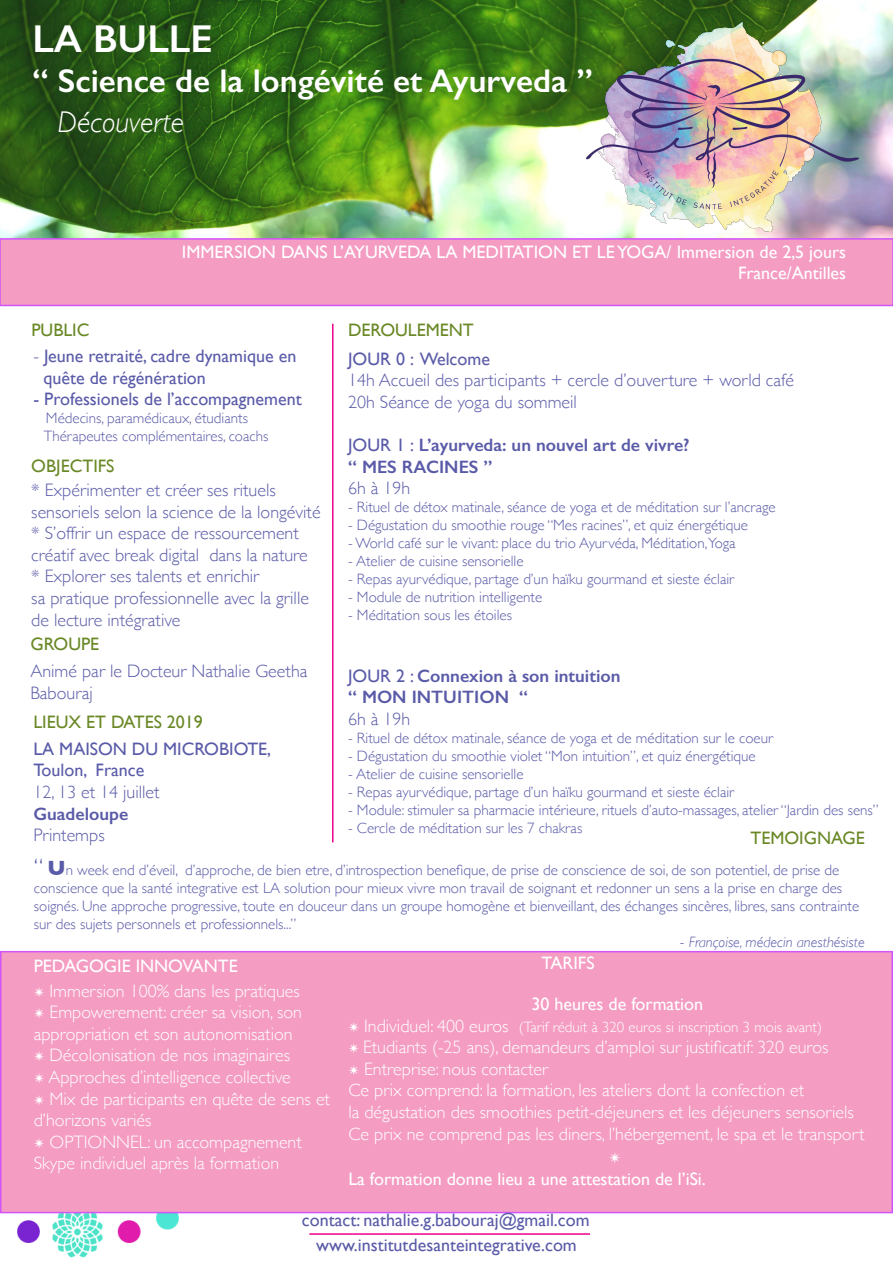
<style>
.page{position:relative;width:893px;height:1263px;background:#fff}
.page>*{position:absolute;margin:0;border:0;box-sizing:border-box;transform-origin:0 0}
.t1{font:600 39px "Gill Sans";color:#fff}
.t2{font:600 33px "Gill Sans";color:#fff}
.t3{font:italic 300 30px "Gill Sans";color:#fff}
.t4{font:700 19.5px "Minion Pro";color:#fff}
.t5{font:300 18px/21.6px "Gill Sans";color:#fff}
.t6{font:300 18px/21.6px "Gill Sans";color:#5a5ba8}
.t7{font:18px "Gill Sans";color:#5a5ba8}
.t8{font:18px "Gill Sans";color:#fff}
.t9{font:600 18px "Gill Sans";color:#5a5ba8}
.t10{font:18px "Gill Sans";color:#6a8826}
.t11{font:300 15px/18px "Gill Sans";color:#5a5ba8}
.t12{font:300 15px "Gill Sans";color:#fff}
.t13{font:italic 300 15px "Gill Sans";color:#5a5ba8}
.s1{font-weight:300}
.s2{font-weight:400}
.s3{font-size:24px}
.s4{font-weight:700;font-size:21px}
.s5{font-style:normal}
.s6{font-family:"Minion Pro";font-weight:700}
.s7{font-family:"Minion Pro";font-weight:700;font-size:18px}
.s8{font-size:18px}
</style>
<div class="page">
<img style="left:0;top:1213px;width:192px;height:45px">
<div style="left:1px;top:952px;width:891px;height:260px;background:#f49cc2"></div>
<div style="left:0;top:951px;width:893px;height:262px;border:2px solid #d255f9"></div>
<hr style="left:309px;top:1233px;width:281px;height:2px;background:#ed028c">
<hr style="left:332px;top:324px;width:2px;height:518px;background:#ed028c">
<img style="left:0;top:0;width:893px;height:238px">
<img style="left:586px;top:23px;width:272px;height:209px">
<div style="left:0;top:239px;width:893px;height:66px;background:#f49cc2"></div>
<div style="left:0;top:238px;width:893px;height:68px;border:2px solid #d255f9"></div>
<p class="t1" style="left:32px;top:16px;width:182px">LA BULLE</p>
<p class="t2" style="left:32px;top:61px;width:562px">“ Science de la longévité et Ayurveda ”</p>
<p class="t3" style="left:57px;top:105px;width:128px">Découverte</p>
<p class="t10" style="left:31px;top:319px;width:60px">PUBLIC</p>
<p class="t8" style="left:182px;top:241px;width:666px">IMMERSION DANS L’AYURVEDA LA MEDITATION ET LE YOGA/ Immersion de 2,5 jours</p>
<p class="t8" style="left:738px;top:263px;width:110px">France/Antilles</p>
<p class="t10" style="left:348px;top:319px;width:127px">DEROULEMENT</p>
<p class="t7" style="left:33px;top:345px;width:264px"><span class="s1">-</span> Jeune retraité, cadre dynamique en</p>
<p class="t7" style="left:43px;top:367px;width:164px">quête de régénération</p>
<p class="t7" style="left:33px;top:389px;width:270px">- Professionels de l’accompagnement</p>
<p class="t11" style="left:46px;top:409px;width:204px">Médecins, paramédicaux, étudiants</p>
<p class="t11" style="left:44px;top:427px;width:226px">Thérapeutes complémentaires, coachs</p>
<p class="t10" style="left:31px;top:455px;width:85px">OBJECTIFS</p>
<p class="t6" style="left:31px;top:478px;width:246px">* Expérimenter et créer ses rituels</p>
<p class="t6" style="left:31px;top:500px;width:291px">sensoriels selon la science de la longévité</p>
<p class="t6" style="left:31px;top:522px;width:269px">* S’offrir un espace de ressourcement</p>
<p class="t6" style="left:31px;top:543px;width:278px">créatif avec break digital dans la nature</p>
<p class="t6" style="left:31px;top:565px;width:229px">* Explorer ses talents et enrichir</p>
<p class="t6" style="left:31px;top:586px;width:279px">sa pratique professionnelle avec la grille</p>
<p class="t6" style="left:31px;top:608px;width:151px">de lecture intégrative</p>
<p class="t10" style="left:30px;top:633px;width:70px">GROUPE</p>
<p class="t6" style="left:30px;top:660px;width:279px">Animé par le Docteur Nathalie Geetha<br>Babouraj</p>
<p class="t7" style="left:33px;top:738px;width:239px">LA MAISON DU MICROBIOTE,</p>
<p class="t7" style="left:33px;top:760px;width:112px">Toulon, France</p>
<p class="t6" style="left:33px;top:780px;width:128px">12, 13 et 14 juillet</p>
<p class="t9" style="left:33px;top:803px;width:96px">Guadeloupe</p>
<p class="t6" style="left:33px;top:824px;width:73px">Printemps</p>
<p class="t10" style="left:33px;top:711px;width:171px">LIEUX ET DATES 2019</p>
<p class="t7" style="left:348px;top:348px;width:143px">JOUR 0 : Welcome</p>
<p class="t6" style="left:348px;top:369px;width:447px">14h Accueil des participants + cercle d’ouverture + world café</p>
<p class="t6" style="left:348px;top:390px;width:230px">20h Séance de yoga du sommeil</p>
<p class="t9" style="left:348px;top:434px;width:343px"><span class="s2">JOUR 1 :</span> L’ayurveda: un nouvel art de vivre?</p>
<p class="t9" style="left:348px;top:456px;width:146px">“ MES RACINES ”</p>
<p class="t6" style="left:348px;top:477px;width:64px">6h à 19h</p>
<p class="t11" style="left:348px;top:498px;width:429px">- Rituel de détox matinale, séance de yoga et de méditation sur l’ancrage</p>
<p class="t11" style="left:348px;top:516px;width:401px">- Dégustation du smoothie rouge “Mes racines”, et quiz énergétique</p>
<p class="t11" style="left:348px;top:534px;width:389px">- World café sur le vivant: place du trio Ayurvéda, Méditation,Yoga</p>
<p class="t11" style="left:348px;top:552px;width:177px">- Atelier de cuisine sensorielle</p>
<p class="t11" style="left:348px;top:570px;width:388px">- Repas ayurvédique, partage d’un haïku gourmand et sieste éclair</p>
<p class="t11" style="left:348px;top:588px;width:196px">- Module de nutrition intelligente</p>
<p class="t11" style="left:348px;top:606px;width:165px">- Méditation sous les étoiles</p>
<p class="t9" style="left:348px;top:665px;width:274px"><span class="s2">JOUR 2 :</span> Connexion à son intuition</p>
<p class="t9" style="left:348px;top:686px;width:181px">“ MON INTUITION “</p>
<p class="t6" style="left:348px;top:707px;width:64px">6h à 19h</p>
<p class="t11" style="left:348px;top:728px;width:426px">- Rituel de détox matinale, séance de yoga et de méditation sur le coeur</p>
<p class="t11" style="left:348px;top:746px;width:409px">- Dégustation du smoothie violet “Mon intuition”, et quiz énergétique</p>
<p class="t11" style="left:348px;top:764px;width:177px">- Atelier de cuisine sensorielle</p>
<p class="t11" style="left:348px;top:782px;width:388px">- Repas ayurvédique, partage d’un haïku gourmand et sieste éclair</p>
<p class="t11" style="left:348px;top:800px;width:532px">- Module: stimuler sa pharmacie intérieure, rituels d’auto-massages, atelier “Jardin des sens”</p>
<p class="t11" style="left:348px;top:818px;width:236px">- Cercle de méditation sur les 7 chakras</p>
<p class="t10" style="left:751px;top:827px;width:116px">TEMOIGNAGE</p>
<p class="t11" style="left:34px;top:860px;width:827px"><span class="s3">“</span> <span class="s4">U</span>n week end d’éveil, d’approche, de bien etre, d’introspection benefique, de prise de conscience de soi, de son potentiel, de prise de conscience que la santé integrative est LA solution pour mieux vivre mon travail de soignant et redonner un sens a la prise en charge des soignés. Une approche progressive, toute en douceur dans un groupe homogène et bienveillant, des échanges sincères, libres, sans contrainte sur des sujets personnels et professionnels...”</p>
<p class="t13" style="left:680px;top:933px;width:186px"><span class="s5">-</span> Françoise, médecin anesthésiste</p>
<p class="t5" style="left:34px;top:979px;width:268px"><span class="s6">✴</span> Immersion 100% dans les pratiques</p>
<p class="t5" style="left:34px;top:1001px;width:270px"><span class="s6">✴</span> Empowerement: créer sa vision, son appropriation et son autonomisation</p>
<p class="t5" style="left:34px;top:1044px;width:258px"><span class="s6">✴</span> Décolonisation de nos imaginaires</p>
<p class="t5" style="left:34px;top:1065px;width:259px"><span class="s6">✴</span> Approches d’intelligence collective</p>
<p class="t5" style="left:34px;top:1087px;width:298px"><span class="s6">✴</span> Mix de participants en quête de sens et d’horizons variés</p>
<p class="t5" style="left:34px;top:1130px;width:270px"><span class="s6">✴</span> OPTIONNEL: un accompagnement<br>Skype individuel après la formation</p>
<p class="t8" style="left:541px;top:952px;width:55px">TARIFS</p>
<p class="t8" style="left:34px;top:956px;width:206px">PEDAGOGIE INNOVANTE</p>
<p class="t8" style="left:532px;top:993px;width:173px">30 heures de formation</p>
<p class="t12" style="left:348px;top:1015px;width:475px"><span class="s7">✴</span> <span class="s8">Individuel: 400 euros</span> (Tarif réduit à 320 euros si inscription 3 mois avant)</p>
<p class="t5" style="left:348px;top:1036px;width:482px"><span class="s6">✴</span> Etudiants (-25 ans), demandeurs d’amploi sur justificatif: 320 euros</p>
<p class="t5" style="left:348px;top:1057px;width:201px"><span class="s6">✴</span> Entreprise: nous contacter</p>
<p class="t5" style="left:348px;top:1079px;width:457px">Ce prix comprend: la formation, les ateliers dont la confection et</p>
<p class="t5" style="left:348px;top:1100px;width:507px">la dégustation des smoothies petit-déjeuners et les déjeuners sensoriels</p>
<p class="t5" style="left:348px;top:1122px;width:518px">Ce prix ne comprend pas les diners, l’hébergement, le spa et le transport</p>
<p class="t4" style="left:609px;top:1143px;width:13px">✴</p>
<p class="t8" style="left:348px;top:1168px;width:359px">La formation donne lieu a une attestation de l’iSi.</p>
<p class="t7" style="left:302px;top:1209px;width:289px">contact: nathalie.g.babouraj@gmail.com</p>
<p class="t7" style="left:316px;top:1234px;width:262px">www.institutdesanteintegrative.com</p>
</div>
